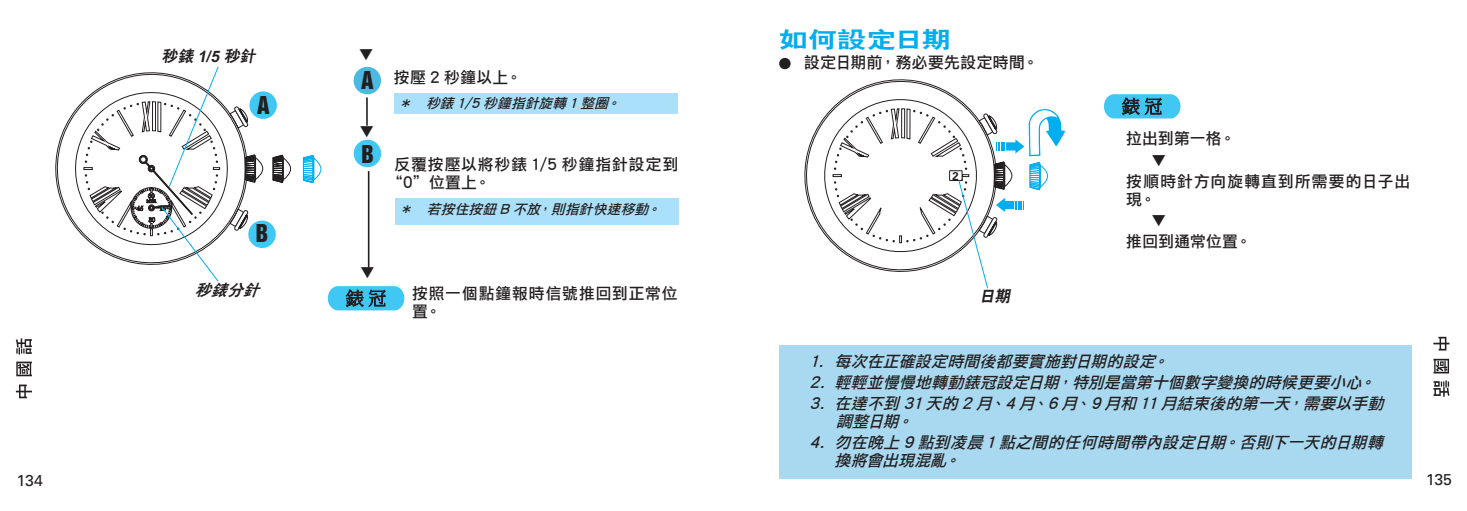
<style>
.page{position:relative;width:1467px;height:511px;background:#fff}
.page>*{position:absolute;margin:0;border:0;box-sizing:border-box;transform-origin:0 0}
.t1{font:800 22.5px "C Hei 2";letter-spacing:-.005em;color:#00aeef;scale:1.3 1}
.t2{font:22.5px "Helvetica Inserat";color:#231f20}
.t3{font:italic 15.75px/18px "Li Hei Pro";color:#231f20}
.t4{font:15.75px/18px "Li Hei Pro";letter-spacing:.05em;color:#231f20}
.t5{font:15.75px "Li Hei Pro";letter-spacing:.02em;color:#231f20}
.t6{font:15.75px/18px "Li Hei Pro";letter-spacing:.07em;color:#231f20}
.t7{font:italic 800 15.75px "C Hei 2";color:#231f20}
.t8{font:15.75px "Univers";color:#231f20}
.t9{font:italic 13.5px "Li Hei Pro";color:#231f20}
.t10{font:700 11.25px "Univers";color:#231f20}
</style>
<div class="page">
<svg style="left:16px;top:384px;width:16px;height:14px"></svg>
<svg style="left:16px;top:361px;width:16px;height:15px"></svg>
<svg style="left:16px;top:338px;width:16px;height:16px"></svg>
<svg style="left:1433px;top:336px;width:16px;height:14px"></svg>
<svg style="left:1433px;top:358px;width:16px;height:15px"></svg>
<svg style="left:1433px;top:380px;width:16px;height:16px"></svg>
<svg style="left:55px;top:117px;width:15px;height:103px"></svg>
<svg style="left:272px;top:154px;width:19px;height:29px"></svg>
<svg style="left:303px;top:155px;width:18px;height:29px"></svg>
<div style="left:354px;top:67px;width:27px;height:27px;background:#4abae2;border-radius:50%"></div>
<div style="left:354px;top:140px;width:27px;height:27px;background:#40c7f4;border-radius:50%"></div>
<hr style="left:366px;top:97px;width:2px;height:28px;background:#231f20">
<hr style="left:368px;top:171px;width:1px;height:96px;background:#231f20">
<div style="left:249px;top:91px;width:28px;height:28px;background:#40c7f4;border-radius:50%"></div>
<div style="left:248px;top:220px;width:28px;height:28px;background:#40c7f4;border-radius:50%"></div>
<div style="left:394px;top:93px;width:284px;height:21px;background:#aae0f9"></div>
<div style="left:395px;top:198px;width:284px;height:26px;background:#aae0f9"></div>
<svg style="left:328px;top:286px;width:76px;height:24px;background:#44a9cb"></svg>
<svg style="left:70px;top:66px;width:193px;height:216px"></svg>
<svg style="left:805px;top:79px;width:164px;height:164px"></svg>
<div style="left:779px;top:345px;width:632px;height:133px;background:#a9d9f0"></div>
<svg style="left:1104px;top:94px;width:76px;height:24px;background:#45a9ca"></svg>
<svg style="left:832px;top:108px;width:233px;height:181px"></svg>
<p class="t7" style="left:162px;top:48px;width:99px">秒錶 1/5 秒針</p>
<h1 class="t2" style="left:257px;top:91px;width:14px">A</h1>
<h1 class="t2" style="left:256px;top:219px;width:14px">B</h1>
<p class="t7" style="left:195px;top:282px;width:72px">秒錶分針</p>
<h1 class="t2" style="left:361px;top:67px;width:14px">A</h1>
<h1 class="t2" style="left:361px;top:141px;width:14px">B</h1>
<p class="t4" style="left:394px;top:69px;width:129px">按壓 2 秒鐘以上。</p>
<p class="t9" style="left:401px;top:96px;width:225px">* 秒錶 1/5 秒鐘指針旋轉 1 整圈。</p>
<p class="t4" style="left:387px;top:155px;width:293px;text-indent:8px">反覆按壓以將秒錶 1/5 秒鐘指針設定到“0”位置上。</p>
<p class="t9" style="left:401px;top:203px;width:264px">* 若按住按鈕 B 不放，則指針快速移動。</p>
<p class="t4" style="left:412px;top:285px;width:267px">按照一個點鐘報時信號推回到正常位置。</p>
<h1 class="t1" style="left:779px;top:28px;width:134px">如何設定日期</h1>
<p class="t5" style="left:779px;top:55px;width:261px">● 設定日期前，務必要先設定時間。</p>
<p class="t10" style="left:952px;top:169px;width:8px">2</p>
<p class="t7" style="left:979px;top:287px;width:36px">日期</p>
<p class="t4" style="left:1126px;top:130px;width:111px">拉出到第一格。</p>
<p class="t6" style="left:1126px;top:172px;width:285px">按順時針方向旋轉直到所需要的日子出現。</p>
<p class="t5" style="left:1126px;top:233px;width:127px">推回到通常位置。</p>
<p class="t3" style="left:809px;top:352px;width:365px">1. 每次在正確設定時間後都要實施對日期的設定。</p>
<p class="t3" style="left:809px;top:373px;width:572px">2. 輕輕並慢慢地轉動錶冠設定日期，特別是當第十個數字變換的時候更要小心。</p>
<p class="t3" style="left:836px;top:394px;width:553px;text-indent:-27px">3. 在達不到 31 天的 2 月、4 月、6 月、9 月和 11 月結束後的第一天，需要以手動調整日期。</p>
<p class="t3" style="left:835px;top:433px;width:554px;text-indent:-26px">4. 勿在晚上 9 點到凌晨 1 點之間的任何時間帶內設定日期。否則下一天的日期轉換將會出現混亂。</p>
<p class="t8" style="left:17px;top:471px;width:28px">134</p>
<p class="t8" style="left:1426px;top:470px;width:28px">135</p>
</div>
